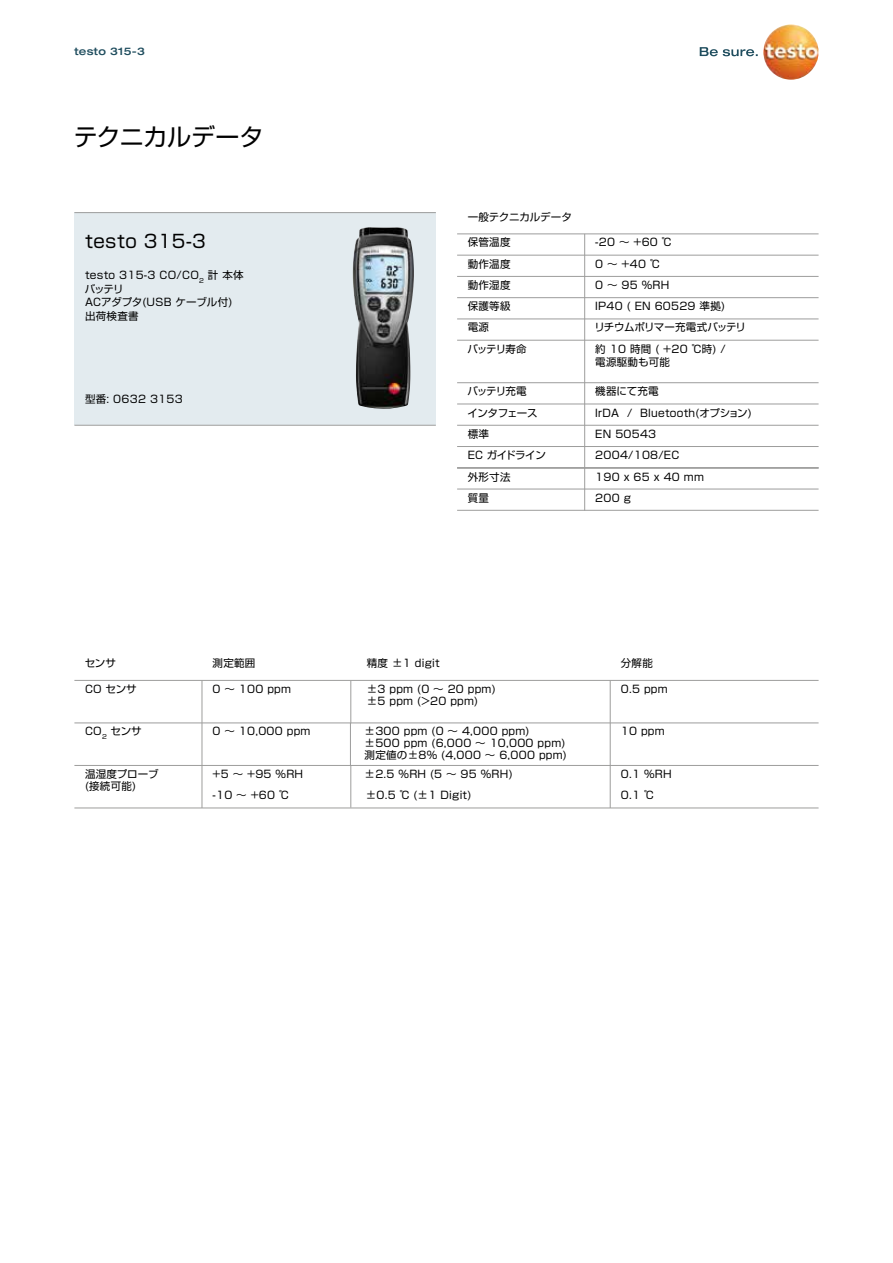
<style>
.page{position:relative;width:893px;height:1263px;background:#fff}
.page>*{position:absolute;margin:0;border:0;box-sizing:border-box;transform-origin:0 0}
.t1{font:24px "Shin Go Pro";letter-spacing:-.01em;color:#000}
.t2{font:18px "Shin Go Pro";letter-spacing:.025em;color:#000}
.t3{font:10.5px/13.5px "Shin Go Pro";letter-spacing:.025em;color:#000}
.t4{font:10.5px "Shin Go Pro";letter-spacing:-.04em;color:#000}
.t5{font:10.5px "Shin Go Pro";letter-spacing:-.035em;color:#000}
.t6{font:500 expanded 10.5px "Helvetica Neue LTW1 G";letter-spacing:.025em;color:#1f4d5e}
.t7{font:10.5px "Shin Go Pro";letter-spacing:-.005em;color:#000}
</style>
<div class="page">
<div style="left:74px;top:213px;width:362px;height:212px;background:#e3ebef"></div>
<hr style="left:74px;top:212px;width:362px;height:1px;background:#9d9d9c">
<hr style="left:74px;top:425px;width:362px;height:1px;background:#9d9d9c">
<img style="left:353px;top:227px;width:61px;height:182px">
<svg style="left:700px;top:47px;width:58px;height:9px"></svg>
<img style="left:763px;top:24px;width:56px;height:56px;border-radius:28px">
<hr style="left:457px;top:510px;width:362px;height:1px;background:#9d9d9c">
<hr style="left:457px;top:233px;width:362px;height:1px;background:#9d9d9c">
<hr style="left:457px;top:255px;width:362px;height:1px;background:#9d9d9c">
<hr style="left:457px;top:276px;width:362px;height:1px;background:#9d9d9c">
<hr style="left:457px;top:297px;width:362px;height:1px;background:#9d9d9c">
<hr style="left:457px;top:382px;width:362px;height:1px;background:#9d9d9c">
<hr style="left:457px;top:404px;width:362px;height:1px;background:#9d9d9c">
<hr style="left:457px;top:425px;width:362px;height:1px;background:#9d9d9c">
<hr style="left:457px;top:446px;width:362px;height:1px;background:#9d9d9c">
<hr style="left:457px;top:319px;width:362px;height:1px;background:#9d9d9c">
<hr style="left:457px;top:340px;width:362px;height:1px;background:#9d9d9c">
<hr style="left:584px;top:234px;width:1px;height:277px;background:#9d9d9c">
<hr style="left:457px;top:468px;width:362px;height:1px;background:#9d9d9c">
<hr style="left:457px;top:489px;width:362px;height:1px;background:#9d9d9c">
<hr style="left:74px;top:680px;width:745px;height:1px;background:#9d9d9c">
<hr style="left:202px;top:680px;width:1px;height:43px;background:#9d9d9c">
<hr style="left:350px;top:681px;width:1px;height:42px;background:#9d9d9c">
<hr style="left:610px;top:680px;width:1px;height:43px;background:#9d9d9c">
<hr style="left:74px;top:722px;width:745px;height:1px;background:#9d9d9c">
<hr style="left:202px;top:723px;width:1px;height:42px;background:#9d9d9c">
<hr style="left:350px;top:723px;width:1px;height:42px;background:#9d9d9c">
<hr style="left:610px;top:723px;width:1px;height:42px;background:#9d9d9c">
<hr style="left:74px;top:765px;width:745px;height:1px;background:#9d9d9c">
<hr style="left:202px;top:765px;width:1px;height:43px;background:#9d9d9c">
<hr style="left:350px;top:765px;width:1px;height:42px;background:#9d9d9c">
<hr style="left:610px;top:765px;width:1px;height:43px;background:#9d9d9c">
<hr style="left:74px;top:807px;width:745px;height:1px;background:#9d9d9c">
<hr style="left:457px;top:467px;width:362px;height:1px;background:#9d9d9c">
<p class="t6" style="left:74px;top:44px;width:72px">testo 315-3</p>
<h1 class="t1" style="left:74px;top:118px;width:191px">テクニカルデータ</h1>
<h2 class="t2" style="left:85px;top:226px;width:122px">testo 315-3</h2>
<p class="t3" style="left:85px;top:267px;width:160px">testo 315-3 CO/CO<sub>2</sub> 計 本体バッテリ<br>ACアダプタ(USB ケーブル付)出荷検査書</p>
<p class="t3" style="left:85px;top:391px;width:99px">型番: 0632 3153</p>
<p class="t7" style="left:468px;top:208px;width:106px">一般テクニカルデータ</p>
<p class="t3" style="left:468px;top:234px;width:44px">保管温度</p>
<p class="t3" style="left:595px;top:234px;width:79px">-20 ～ +60 ℃</p>
<p class="t3" style="left:468px;top:256px;width:44px">動作温度</p>
<p class="t3" style="left:595px;top:256px;width:67px">0 ～ +40 ℃</p>
<p class="t3" style="left:468px;top:277px;width:44px">動作湿度</p>
<p class="t3" style="left:595px;top:277px;width:76px">0 ～ 95 %RH</p>
<p class="t3" style="left:468px;top:298px;width:44px">保護等級</p>
<p class="t3" style="left:595px;top:298px;width:131px">IP40 ( EN 60529 準拠)</p>
<p class="t3" style="left:468px;top:319px;width:23px">電源</p>
<p class="t5" style="left:594px;top:319px;width:153px">リチウムポリマー充電式バッテリ</p>
<p class="t3" style="left:468px;top:341px;width:61px">バッテリ寿命</p>
<p class="t3" style="left:595px;top:341px;width:132px">約 10 時間 ( +20 ℃時) /電源駆動も可能</p>
<p class="t3" style="left:468px;top:383px;width:61px">バッテリ充電</p>
<p class="t3" style="left:595px;top:383px;width:65px">機器にて充電</p>
<p class="t4" style="left:467px;top:404px;width:72px">インタフェース</p>
<p class="t3" style="left:595px;top:404px;width:158px">IrDA / Bluetooth(オプション)</p>
<p class="t3" style="left:468px;top:426px;width:23px">標準</p>
<p class="t3" style="left:595px;top:426px;width:62px">EN 50543</p>
<p class="t4" style="left:468px;top:446px;width:80px">EC ガイドライン</p>
<p class="t3" style="left:595px;top:447px;width:86px">2004/108/EC</p>
<p class="t3" style="left:468px;top:469px;width:44px">外形寸法</p>
<p class="t3" style="left:595px;top:469px;width:110px">190 x 65 x 40 mm</p>
<p class="t3" style="left:468px;top:490px;width:23px">質量</p>
<p class="t3" style="left:595px;top:490px;width:37px">200 g</p>
<p class="t3" style="left:85px;top:655px;width:33px">センサ</p>
<p class="t3" style="left:213px;top:655px;width:44px">測定範囲</p>
<p class="t3" style="left:367px;top:655px;width:74px">精度 ±1 digit</p>
<p class="t3" style="left:621px;top:655px;width:34px">分解能</p>
<p class="t3" style="left:85px;top:681px;width:53px">CO センサ</p>
<p class="t3" style="left:213px;top:681px;width:80px">0 ～ 100 ppm</p>
<p class="t3" style="left:367px;top:682px;width:130px;line-height:12px">±3 ppm (0 ～ 20 ppm) ±5 ppm (&gt;20 ppm)</p>
<p class="t3" style="left:621px;top:681px;width:48px">0.5 ppm</p>
<p class="t3" style="left:85px;top:723px;width:58px">CO<sub>2</sub> センサ</p>
<p class="t3" style="left:213px;top:723px;width:99px">0 ～ 10,000 ppm</p>
<p class="t3" style="left:365px;top:724px;width:204px;line-height:12px">±300 ppm (0 ～ 4,000 ppm) ±500 ppm (6,000 ～ 10,000 ppm)測定値の±8% (4,000 ～ 6,000 ppm)</p>
<p class="t3" style="left:621px;top:723px;width:45px">10 ppm</p>
<p class="t3" style="left:85px;top:767px;width:75px;line-height:12px">温湿度プローブ(接続可能)</p>
<p class="t3" style="left:213px;top:766px;width:92px">+5 ～ +95 %RH</p>
<p class="t3" style="left:365px;top:766px;width:149px">±2.5 %RH (5 ～ 95 %RH)</p>
<p class="t3" style="left:621px;top:766px;width:52px">0.1 %RH</p>
<p class="t3" style="left:213px;top:787px;width:79px">-10 ～ +60 ℃</p>
<p class="t3" style="left:366px;top:787px;width:107px">±0.5 ℃ (±1 Digit)</p>
<p class="t3" style="left:621px;top:787px;width:35px">0.1 ℃</p>
</div>
